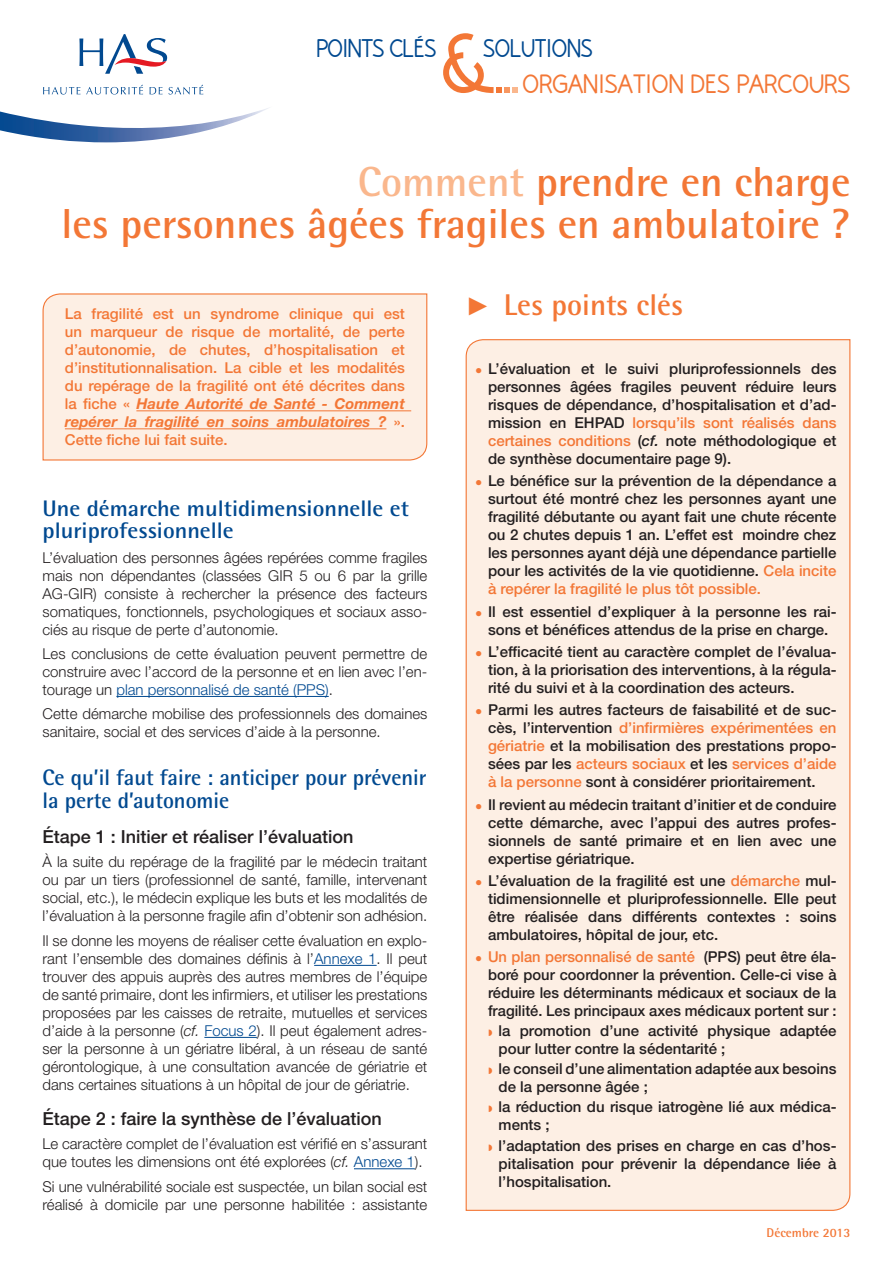
<style>
.page{position:relative;width:893px;height:1263px;background:#fff}
.page>*{position:absolute;margin:0;border:0;box-sizing:border-box;transform-origin:0 0}
.t1{font:85.5px "Huelic";color:#f37736}
.t2{font:700 42px "Rotis Semi Sans Std";color:#f37736}
.t3{font:700 30px "Rotis Semi Sans Std";color:#f37736}
.t4{font:26.55px "Huelic";color:#f37736}
.t5{font:25.5px "Huelic";letter-spacing:-.015em;color:#014990;scale:.96 1}
.TITRE{font:700 22.5px/22.5px "Rotis Semi Sans Std";color:#014990}
.TITRE-2{font:700 22.5px/22.5px "Rotis Semi Sans Std";color:#014990;scale:1.04 1}
.Etape{font:500 18px "Helvetica Neue LT Std";color:#231f20}
.t6{font:500 15px/18px "Helvetica Neue LT Std";color:#231f20;text-align:justify}
.texte_courant{font:300 15px/18px "Helvetica Neue LT Std";color:#231f20;text-align:justify}
.texte_courant_encadr{font:500 15px/18px "Helvetica Neue LT Std";color:#f37736;text-align:justify}
.t7{font:700 12.75px "Rotis Semi Sans Std";color:#f37736}
.s1{color:#fab78d}
.s2{font-weight:700;font-style:italic}
.s3{color:#014990}
.s4{font-style:italic}
.s5{font-family:"Arial";font-weight:400;font-size:25.5px}
.s6{font-family:"Arial";font-weight:400;font-size:12px;color:#f37736}
.s7{color:#f37736}
</style>
<div class="page">
<hr style="left:116px;top:696px;width:213px;height:1px;background:#014990">
<hr style="left:314px;top:965px;width:63px;height:1px;background:#014990">
<hr style="left:204px;top:1037px;width:53px;height:1px;background:#014990">
<hr style="left:354px;top:1168px;width:61px;height:1px;background:#014990">
<svg style="left:0;top:108px;width:268px;height:35px"></svg>
<svg style="left:43px;top:87px;width:37px;height:8px"></svg>
<svg style="left:86px;top:85px;width:57px;height:10px"></svg>
<svg style="left:150px;top:87px;width:13px;height:7px"></svg>
<svg style="left:169px;top:85px;width:34px;height:10px"></svg>
<svg style="left:79px;top:34px;width:88px;height:40px"></svg>
<svg style="left:496px;top:87px;width:22px;height:6px"></svg>
<div style="left:42px;top:293px;width:386px;height:168px;background:#fdefe4"></div>
<div style="left:465px;top:339px;width:386px;height:872px;background:#fdefe4"></div>
<svg style="left:489px;top:1029px;width:3px;height:7px"></svg>
<svg style="left:489px;top:1068px;width:3px;height:6px"></svg>
<svg style="left:489px;top:1106px;width:3px;height:6px"></svg>
<svg style="left:489px;top:1144px;width:3px;height:6px"></svg>
<p class="t1" style="left:441px;top:22px;width:57px">&amp;</p>
<p class="t5" style="left:316px;top:36px;width:127px">POINTS CLÉS</p>
<p class="t5" style="left:483px;top:36px;width:116px">SOLUTIONS</p>
<p class="t4" style="left:522px;top:71px;width:330px">ORGANISATION DES PARCOURS</p>
<p class="t2" style="left:358px;top:156px;width:494px"><span class="s1">Comment</span> prendre en charge</p>
<p class="t2" style="left:61px;top:198px;width:790px">les personnes âgées fragiles en ambulatoire ?</p>
<p class="texte_courant_encadr" style="left:65px;top:305px;width:342px">La fragilité est un syndrome clinique qui est un marqueur de risque de mortalité, de perte d’autonomie, de chutes, d’hospitalisation et d’institutionnalisation. La cible et les modalités du repérage de la fragilité ont été décrites dans la fiche « <span class="s2">Haute Autorité de Santé - Comment repérer la fragilité en soins ambulatoires ?</span> ».<br>Cette fiche lui fait suite.</p>
<p class="TITRE-2" style="left:43px;top:497px;width:354px">Une démarche multidimensionnelle et pluriprofessionnelle</p>
<p class="texte_courant" style="left:43px;top:548px;width:386px">L’évaluation des personnes âgées repérées comme fragiles mais non dépendantes (classées GIR 5 ou 6 par la grille AG-GIR) consiste à rechercher la présence des facteurs somatiques, fonctionnels, psychologiques et sociaux asso&shy;ciés au risque de perte d’autonomie.</p>
<p class="texte_courant" style="left:43px;top:644px;width:386px">Les conclusions de cette évaluation peuvent permettre de construire avec l’accord de la personne et en lien avec l’en&shy;tourage un <span class="s3">plan personnalisé de santé (PPS)</span>.</p>
<p class="texte_courant" style="left:43px;top:705px;width:386px">Cette démarche mobilise des professionnels des domaines sanitaire, social et des services d’aide à la personne.</p>
<p class="TITRE" style="left:43px;top:766px;width:386px">Ce qu’il faut faire : anticiper pour prévenir la perte d’autonomie</p>
<p class="Etape" style="left:43px;top:826px;width:312px">Étape 1 : Initier et réaliser l’évaluation</p>
<p class="texte_courant" style="left:43px;top:853px;width:386px">À la suite du repérage de la fragilité par le médecin traitant ou par un tiers (professionnel de santé, famille, intervenant social, etc.), le médecin explique les buts et les modalités de l’évaluation à la personne fragile afin d’obtenir son adhésion.</p>
<p class="texte_courant" style="left:43px;top:931px;width:386px">Il se donne les moyens de réaliser cette évaluation en explo&shy;rant l’ensemble des domaines définis à l’<span class="s3">Annexe 1</span>. Il peut trouver des appuis auprès des autres membres de l’équipe de santé primaire, dont les infirmiers, et utiliser les prestations proposées par les caisses de retraite, mutuelles et services d’aide à la personne (<span class="s4">cf.</span> <span class="s3">Focus 2</span>). Il peut également adres&shy;ser la personne à un gériatre libéral, à un réseau de santé gérontologique, à une consultation avancée de gériatrie et dans certaines situations à un hôpital de jour de gériatrie.</p>
<p class="Etape" style="left:43px;top:1108px;width:341px">Étape 2 : faire la synthèse de l’évaluation</p>
<p class="texte_courant" style="left:43px;top:1134px;width:386px">Le caractère complet de l’évaluation est vérifié en s’assurant que toutes les dimensions ont été explorées (<span class="s4">cf.</span> <span class="s3">Annexe 1</span>).</p>
<p class="texte_courant" style="left:43px;top:1177px;width:386px">Si une vulnérabilité sociale est suspectée, un bilan social est réalisé à domicile par une personne habilitée : assistante</p>
<p class="t3" style="left:466px;top:286px;width:219px"><span class="s5">►</span> Les points clés</p>
<p class="t6" style="left:488px;top:360px;width:350px;text-indent:-13px"><span class="s6">●</span> L’évaluation et le suivi pluriprofessionnels des personnes âgées fragiles peuvent réduire leurs risques de dépendance, d’hospitalisation et d’ad&shy;mission en EHPAD <span class="s7">lorsqu’ils sont réalisés dans certaines conditions</span> (<span class="s4">cf.</span> note méthodologique et de synthèse documentaire page 9).</p>
<p class="t6" style="left:488px;top:472px;width:350px;text-indent:-13px"><span class="s6">●</span> Le bénéfice sur la prévention de la dépendance a surtout été montré chez les personnes ayant une fragilité débutante ou ayant fait une chute récente ou 2 chutes depuis 1 an. L’effet est moindre chez les personnes ayant déjà une dépendance partielle pour les activités de la vie quotidienne. <span class="s7">Cela incite à repérer la fragilité le plus tôt possible.</span></p>
<p class="t6" style="left:475px;top:602px;width:363px;text-align:center"><span class="s6">●</span> Il est essentiel d’expliquer à la personne les rai&shy;sons et bénéfices attendus de la prise en charge.</p>
<p class="t6" style="left:488px;top:642px;width:350px;text-indent:-13px"><span class="s6">●</span> L’efficacité tient au caractère complet de l’évalua&shy;tion, à la priorisation des interventions, à la régula&shy;rité du suivi et à la coordination des acteurs.</p>
<p class="t6" style="left:488px;top:701px;width:350px;text-indent:-13px"><span class="s6">●</span> Parmi les autres facteurs de faisabilité et de suc&shy;cès, l’intervention <span class="s7">d’infirmières expérimentées en gériatrie</span> et la mobilisation des prestations propo&shy;sées par les <span class="s7">acteurs sociaux</span> et les <span class="s7">services d’aide à la personne</span> sont à considérer prioritairement.</p>
<p class="t6" style="left:488px;top:795px;width:350px;text-indent:-13px"><span class="s6">●</span> Il revient au médecin traitant d’initier et de conduire cette démarche, avec l’appui des autres profes&shy;sionnels de santé primaire et en lien avec une expertise gériatrique.</p>
<p class="t6" style="left:488px;top:871px;width:350px;text-indent:-13px"><span class="s6">●</span> L’évaluation de la fragilité est une <span class="s7">démarche</span> mul&shy;tidimensionnelle et pluriprofessionnelle. Elle peut être réalisée dans différents contextes : soins ambulatoires, hôpital de jour, etc.</p>
<p class="t6" style="left:488px;top:947px;width:350px;text-indent:-13px"><span class="s6">●</span> <span class="s7">Un plan personnalisé de santé</span> (PPS) peut être éla&shy;boré pour coordonner la prévention. Celle-ci vise à réduire les déterminants médicaux et sociaux de la fragilité. Les principaux axes médicaux portent sur :</p>
<p class="t6" style="left:499px;top:1022px;width:339px">la promotion d’une activité physique adaptée pour lutter contre la sédentarité ;</p>
<p class="t6" style="left:499px;top:1060px;width:339px">le conseil d’une alimentation adaptée aux besoins de la personne âgée ;</p>
<p class="t6" style="left:499px;top:1098px;width:339px">la réduction du risque iatrogène lié aux médica&shy;ments ;</p>
<p class="t6" style="left:499px;top:1136px;width:339px">l’adaptation des prises en charge en cas d’hos&shy;pitalisation pour prévenir la dépendance liée à l’hospitalisation.</p>
<p class="t7" style="left:767px;top:1225px;width:85px">Décembre 2013</p>
</div>
